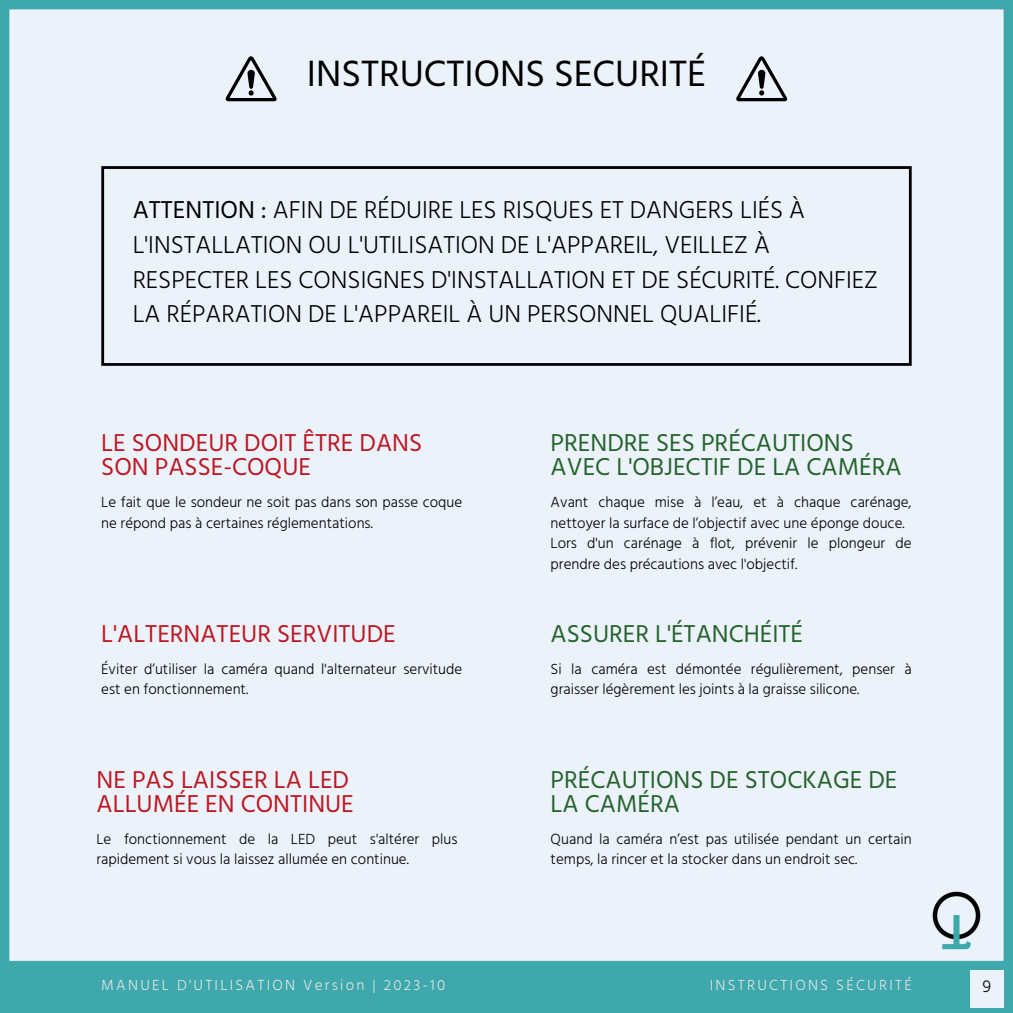
<style>
.page{position:relative;width:1013px;height:1013px;background:#fff}
.page>*{position:absolute;margin:0;border:0;box-sizing:border-box;transform-origin:0 0}
.t1{font:37.5px "Hind Jalandhar";color:#000}
.t2{font:300 25px/34.8px "Hind Jalandhar";color:#000}
.t3{font:25px/24.4px "Hind Jalandhar";color:#25632d}
.t4{font:25px/24.4px "Hind Jalandhar";color:#bc1823}
.t5{font:300 17.5px "Hind Jalandhar";color:#000}
.t6{font:300 15px/20.6px "Hind Jalandhar";color:#000}
.t7{font:300 15px "Hind Jalandhar";letter-spacing:.15em;color:#e7e7e4}
.s1{font-weight:400}
</style>
<div class="page">
<div style="left:0;top:0;width:1012px;height:961px;background:#ecf2fa"></div>
<div style="left:0;top:961px;width:1012px;height:51px;background:#3ea8ac"></div>
<svg style="left:225px;top:56px;width:52px;height:45px;background:#b1b5bb"></svg>
<svg style="left:736px;top:56px;width:51px;height:45px;background:#b0b4ba"></svg>
<div style="left:101px;top:166px;width:810px;height:200px;background:#ecf2fa"></div>
<div style="left:969px;top:970px;width:34px;height:38px;background:#ecf2fa"></div>
<img style="left:926px;top:890px;width:60px;height:60px">
<p class="t1" style="left:307px;top:51px;width:401px">INSTRUCTIONS SECURITÉ</p>
<p class="t2" style="left:133px;top:192px;width:747px"><span class="s1">ATTENTION :</span> AFIN DE RÉDUIRE LES RISQUES ET DANGERS LIÉS À L'INSTALLATION OU L'UTILISATION DE L'APPAREIL, VEILLEZ À RESPECTER LES CONSIGNES D'INSTALLATION ET DE SÉCURITÉ. CONFIEZ LA RÉPARATION DE L'APPAREIL À UN PERSONNEL QUALIFIÉ.</p>
<p class="t4" style="left:101px;top:430px;width:322px">LE SONDEUR DOIT ÊTRE DANS<br>SON PASSE-COQUE</p>
<p class="t6" style="left:101px;top:491px;width:362px">Le fait que le sondeur ne soit pas dans son passe coque ne répond pas à certaines réglementations.</p>
<p class="t4" style="left:101px;top:621px;width:296px">L'ALTERNATEUR SERVITUDE</p>
<p class="t6" style="left:101px;top:658px;width:362px">Éviter d’utiliser la caméra quand l'alternateur servitude est en fonctionnement.</p>
<p class="t4" style="left:96px;top:766px;width:259px">NE PAS LAISSER LA LED<br>ALLUMÉE EN CONTINUE</p>
<p class="t6" style="left:96px;top:828px;width:362px">Le fonctionnement de la LED peut s'altérer plus rapidement si vous la laissez allumée en continue.</p>
<p class="t3" style="left:550px;top:430px;width:352px">PRENDRE SES PRÉCAUTIONS<br>AVEC L'OBJECTIF DE LA CAMÉRA</p>
<p class="t6" style="left:550px;top:491px;width:362px">Avant chaque mise à l’eau, et à chaque carénage, nettoyer la surface de l’objectif avec une éponge douce.</p>
<p class="t6" style="left:550px;top:533px;width:362px">Lors d'un carénage à flot, prévenir le plongeur de prendre des précautions avec l'objectif.</p>
<p class="t3" style="left:550px;top:621px;width:254px">ASSURER L'ÉTANCHÉITÉ</p>
<p class="t6" style="left:550px;top:658px;width:362px">Si la caméra est démontée régulièrement, penser à graisser légèrement les joints à la graisse silicone.</p>
<p class="t3" style="left:550px;top:766px;width:348px">PRÉCAUTIONS DE STOCKAGE DE<br>LA CAMÉRA</p>
<p class="t6" style="left:550px;top:828px;width:362px">Quand la caméra n’est pas utilisée pendant un certain temps, la rincer et la stocker dans un endroit sec.</p>
<p class="t7" style="left:101px;top:976px;width:345px">MANUEL D'UTILISATION Version | 2023-10</p>
<p class="t7" style="left:709px;top:976px;width:203px">INSTRUCTIONS SÉCURITÉ</p>
<p class="t5" style="left:982px;top:975px;width:10px">9</p>
</div>
